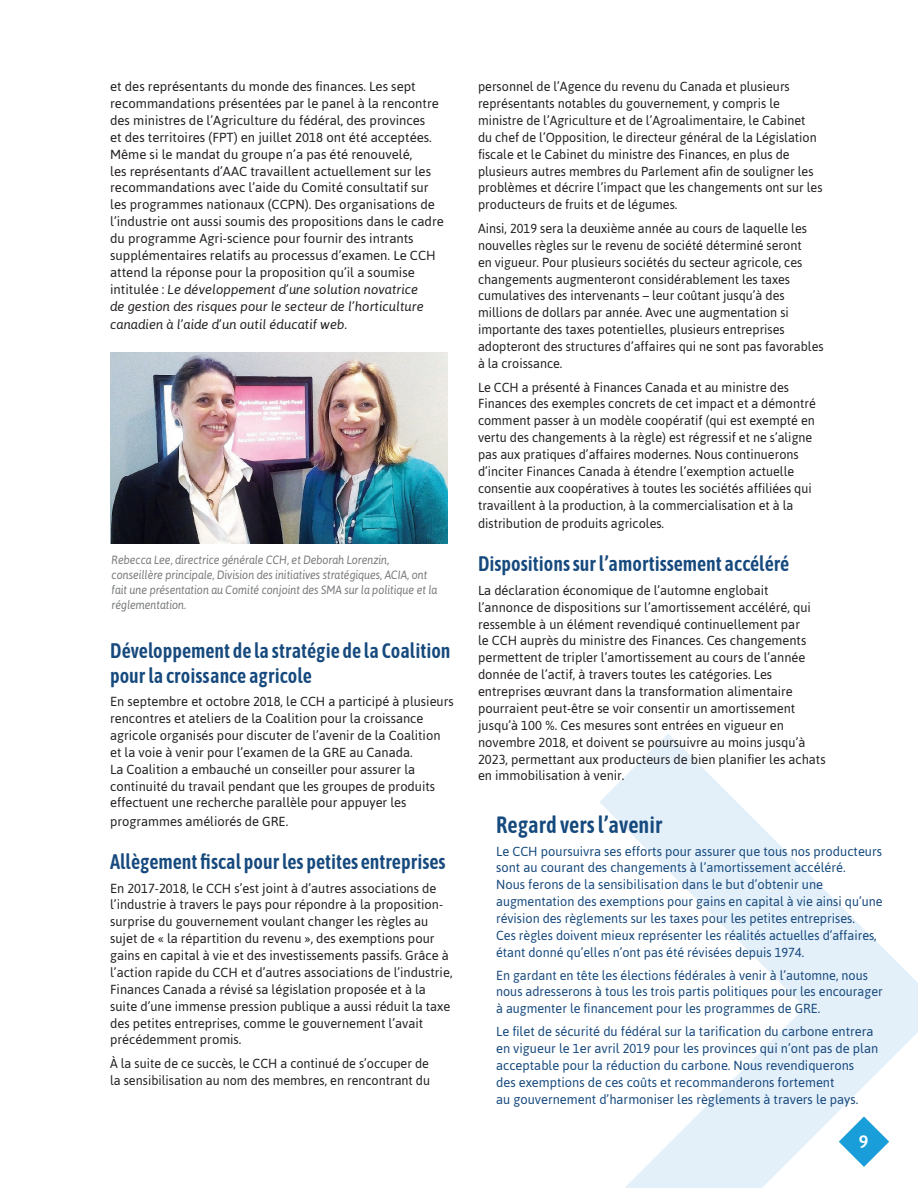
<style>
.page{position:relative;width:918px;height:1188px;background:#fff}
.page>*{position:absolute;margin:0;border:0;box-sizing:border-box;transform-origin:0 0}
.t1{font:600 23.55px "Asap Condensed";color:#16497d;scale:.95 1}
.t2{font:600 21px/24.8px "Asap Condensed";color:#16497d;scale:.95 1}
.t3{font:500 18px "Asap";color:#fff}
.t4{font:13.2px/17px "Asap";color:#231f20}
.t5{font:13.2px/17px "Asap";color:#231f20;scale:.96 1}
.t6{font:13.2px/17px "Asap";color:#16497d}
.t7{font:13.2px/17px "Asap";color:#16497d;scale:.96 1}
.t8{font:italic 13.2px "Asap";color:#231f20}
.t9{font:italic 12px/15px "Asap";letter-spacing:-.01em;color:#76787b;scale:.9 1}
.s1{font-style:italic}
.s2{font-style:normal}
</style>
<div class="page">
<svg style="left:600px;top:734px;width:318px;height:454px"></svg>
<img style="left:110px;top:353px;width:337px;height:191px">
<svg style="left:839px;top:1117px;width:50px;height:50px"></svg>
<p class="t4" style="left:110px;top:78px;width:335px">et des représentants du monde des finances. Les sept recommandations présentées par le panel à la rencontre des ministres de l’Agriculture du fédéral, des provinces<br>et des territoires (FPT) en juillet 2018 ont été acceptées.<br>Même si le mandat du groupe n’a pas été renouvelé,<br>les représentants d’AAC travaillent actuellement sur les recommandations avec l’aide du Comité consultatif sur les programmes nationaux (CCPN). Des organisations de l’industrie ont aussi soumis des propositions dans le cadre du programme Agri-science pour fournir des intrants supplémentaires relatifs au processus d’examen. Le CCH attend la réponse pour la proposition qu’il a soumise intitulée : <span class="s1">Le développement d’une solution novatrice<br>de gestion des risques pour le secteur de l’horticulture</span></p>
<p class="t8" style="left:110px;top:316px;width:239px">canadien à l’aide d’un outil éducatif web<span class="s2">.</span></p>
<p class="t9" style="left:112px;top:552px;width:364px">Rebecca Lee, directrice générale CCH, et Deborah Lorenzin, conseillère principale, Division des initiatives stratégiques, ACIA, ont fait une présentation au Comité conjoint des SMA sur la politique et la réglementation.</p>
<h2 class="t2" style="left:110px;top:637px;width:360px">Développement de la stratégie de la Coalition pour la croissance agricole</h2>
<p class="t4" style="left:110px;top:693px;width:345px">En septembre et octobre 2018, le CCH a participé à plusieurs rencontres et ateliers de la Coalition pour la croissance agricole organisés pour discuter de l’avenir de la Coalition et la voie à venir pour l’examen de la GRE au Canada.<br>La Coalition a embauché un conseiller pour assurer la continuité du travail pendant que les groupes de produits effectuent une recherche parallèle pour appuyer les</p>
<p class="t4" style="left:110px;top:812px;width:180px">programmes améliorés de GRE.</p>
<h2 class="t2" style="left:110px;top:848px;width:355px">Allègement fiscal pour les petites entreprises</h2>
<p class="t4" style="left:110px;top:879px;width:344px">En 2017-2018, le CCH s’est joint à d’autres associations de l’industrie à travers le pays pour répondre à la proposition&shy;surprise du gouvernement voulant changer les règles au sujet de « la répartition du revenu », des exemptions pour gains en capital à vie et des investissements passifs. Grâce à l’action rapide du CCH et d’autres associations de l’industrie, Finances Canada a révisé sa législation proposée et à la suite d’une immense pression publique a aussi réduit la taxe des petites entreprises, comme le gouvernement l’avait précédemment promis.</p>
<p class="t5" style="left:110px;top:1055px;width:335px">À la suite de ce succès, le CCH a continué de s’occuper de la sensibilisation au nom des membres, en rencontrant du</p>
<p class="t5" style="left:478px;top:78px;width:360px">personnel de l’Agence du revenu du Canada et plusieurs représentants notables du gouvernement, y compris le ministre de l’Agriculture et de l’Agroalimentaire, le Cabinet du chef de l’Opposition, le directeur général de la Législation fiscale et le Cabinet du ministre des Finances, en plus de plusieurs autres membres du Parlement afin de souligner les problèmes et décrire l’impact que les changements ont sur les producteurs de fruits et de légumes.</p>
<p class="t5" style="left:478px;top:219px;width:362px">Ainsi, 2019 sera la deuxième année au cours de laquelle les nouvelles règles sur le revenu de société déterminé seront<br>en vigueur. Pour plusieurs sociétés du secteur agricole, ces changements augmenteront considérablement les taxes cumulatives des intervenants – leur coûtant jusqu’à des millions de dollars par année. Avec une augmentation si importante des taxes potentielles, plusieurs entreprises adopteront des structures d’affaires qui ne sont pas favorables à la croissance.</p>
<p class="t5" style="left:478px;top:378px;width:353px">Le CCH a présenté à Finances Canada et au ministre des Finances des exemples concrets de cet impact et a démontré comment passer à un modèle coopératif (qui est exempté en vertu des changements à la règle) est régressif et ne s’aligne pas aux pratiques d’affaires modernes. Nous continuerons d’inciter Finances Canada à étendre l’exemption actuelle consentie aux coopératives à toutes les sociétés affiliées qui travaillent à la production, à la commercialisation et à la</p>
<p class="t5" style="left:478px;top:515px;width:195px">distribution de produits agricoles.</p>
<h2 class="t2" style="left:478px;top:551px;width:329px">Dispositions sur l’amortissement accéléré</h2>
<p class="t4" style="left:478px;top:581px;width:349px">La déclaration économique de l’automne englobait l’annonce de dispositions sur l’amortissement accéléré, qui ressemble à un élément revendiqué continuellement par<br>le CCH auprès du ministre des Finances. Ces changements permettent de tripler l’amortissement au cours de l’année donnée de l’actif, à travers toutes les catégories. Les entreprises œuvrant dans la transformation alimentaire pourraient peut-être se voir consentir un amortissement jusqu’à 100 %. Ces mesures sont entrées en vigueur en novembre 2018, et doivent se poursuivre au moins jusqu’à 2023, permettant aux producteurs de bien planifier les achats en immobilisation à venir.</p>
<h1 class="t1" style="left:496px;top:809px;width:177px">Regard vers l’avenir</h1>
<p class="t6" style="left:496px;top:842px;width:388px">Le CCH poursuivra ses efforts pour assurer que tous nos producteurs sont au courant des changements à l’amortissement accéléré.<br>Nous ferons de la sensibilisation dans le but d’obtenir une augmentation des exemptions pour gains en capital à vie ainsi qu’une révision des règlements sur les taxes pour les petites entreprises.<br>Ces règles doivent mieux représenter les réalités actuelles d’affaires, étant donné qu’elles n’ont pas été révisées depuis 1974.</p>
<p class="t7" style="left:496px;top:966px;width:404px">En gardant en tête les élections fédérales à venir à l’automne, nous nous adresserons à tous les trois partis politiques pour les encourager à augmenter le financement pour les programmes de GRE.</p>
<p class="t6" style="left:496px;top:1023px;width:384px">Le filet de sécurité du fédéral sur la tarification du carbone entrera en vigueur le 1er avril 2019 pour les provinces qui n’ont pas de plan acceptable pour la réduction du carbone. Nous revendiquerons<br>des exemptions de ces coûts et recommanderons fortement<br>au gouvernement d’harmoniser les règlements à travers le pays.</p>
<h3 class="t3" style="left:859px;top:1130px;width:11px">9</h3>
</div>
